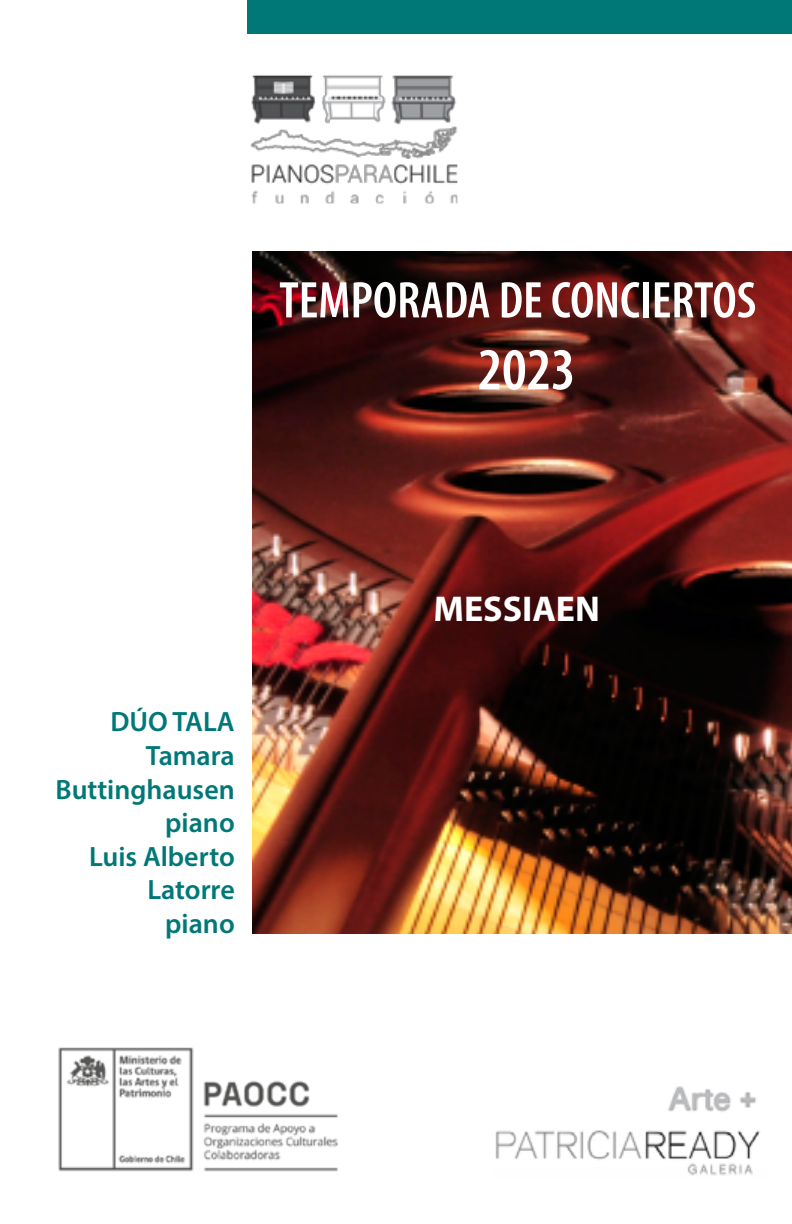
<style>
.page{position:relative;width:792px;height:1224px;background:#fff}
.page>*{position:absolute;margin:0;border:0;box-sizing:border-box;transform-origin:0 0}
.t1{font:600 condensed 60px "Myriad Pro";color:#fff}
.t2{font:600 condensed 52px "Myriad Pro";color:#fff}
.t3{font:700 36px "Myriad Pro";color:#fff}
.t4{font:600 28px/33.6px "Myriad Pro";color:#007877;text-align:right}
</style>
<div class="page">
<div style="left:247px;top:0;width:545px;height:34px;background:#007877"></div>
<img style="left:252px;top:251px;width:540px;height:683px">
<img style="left:495px;top:1130px;width:265px;height:46px">
<img style="left:58px;top:1047px;width:280px;height:125px">
<img style="left:250px;top:75px;width:208px;height:129px">
<img style="left:668px;top:1086px;width:88px;height:26px">
<h2 class="t2" style="left:279px;top:268px;width:479px">TEMPORADA DE CONCIERTOS</h2>
<h1 class="t1" style="left:478px;top:333px;width:99px">2023</h1>
<p class="t4" style="left:56px;top:704px;width:181px">DÚO TALA<br>Tamara<br>Buttinghausen piano<br>Luis Alberto<br>Latorre<br>piano</p>
<p class="t3" style="left:434px;top:589px;width:168px">MESSIAEN</p>
</div>
